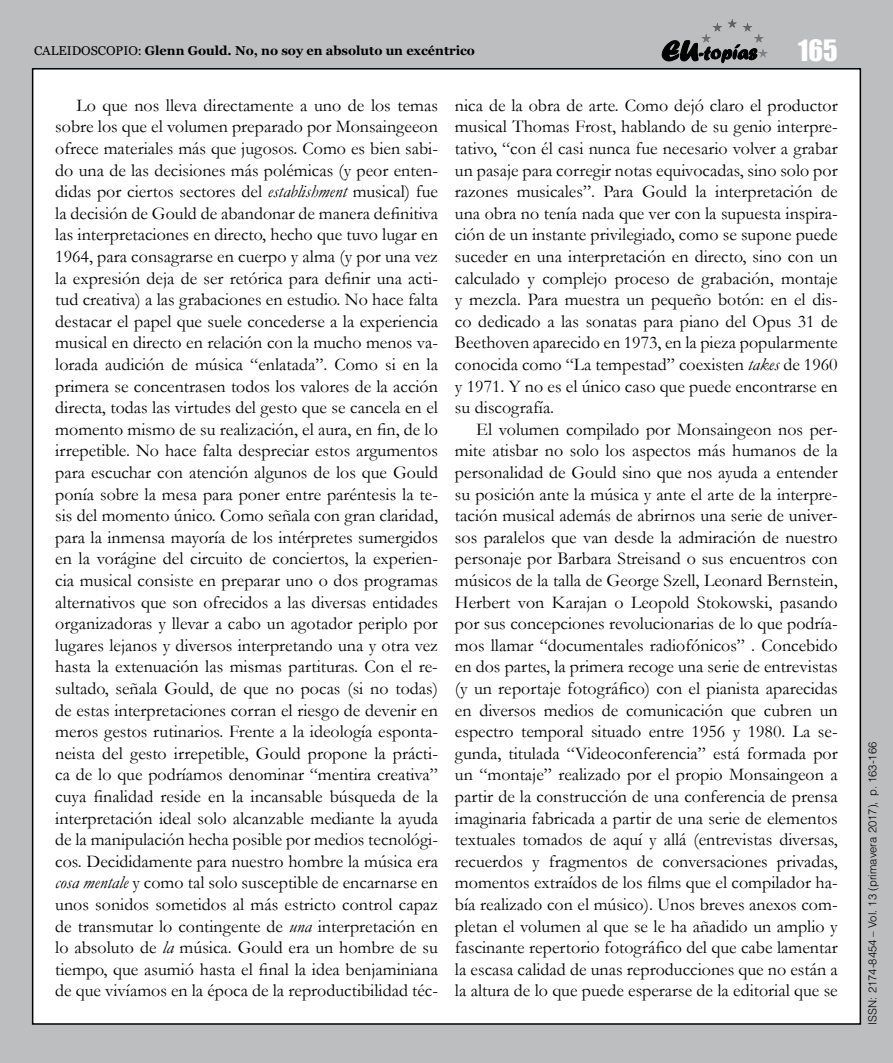
<style>
.page{position:relative;width:893px;height:1063px;background:#bcbec0}
.page>*{position:absolute;margin:0;border:0;box-sizing:border-box;transform-origin:0 0}
.t1{font:27px "Impact";color:#fff}
.Articulo_parrafo{font:18px/21.6px "Garamond";color:#000;text-align:justify}
.t2{font:700 12.75px "Georgia";color:#000}
.t3{font:300 11.25px "Helvetica";color:#000}
.s1{font-weight:400}
.s2{font-style:italic}
</style>
<div class="page">
<div style="left:33px;top:69px;width:827px;height:955px;background:#fff"></div>
<svg style="left:662px;top:40px;width:94px;height:23px"></svg>
<hr style="left:701px;top:19px;width:67px;height:1px;background:#595a5c">
<hr style="left:701px;top:20px;width:67px;height:1px;background:#5a5b5d">
<hr style="left:701px;top:21px;width:67px;height:1px;background:#5b5c5e">
<hr style="left:701px;top:22px;width:67px;height:1px;background:#5c5d60">
<hr style="left:701px;top:23px;width:67px;height:1px;background:#5d5e61">
<hr style="left:701px;top:24px;width:67px;height:1px;background:#5f6062">
<hr style="left:701px;top:25px;width:67px;height:1px;background:#606163">
<hr style="left:701px;top:26px;width:67px;height:1px;background:#616365">
<hr style="left:701px;top:27px;width:67px;height:1px;background:#626366">
<hr style="left:701px;top:28px;width:67px;height:1px;background:#646568">
<hr style="left:701px;top:29px;width:67px;height:1px;background:#656668">
<hr style="left:701px;top:30px;width:67px;height:1px;background:#656769">
<hr style="left:701px;top:31px;width:67px;height:1px;background:#67696b">
<hr style="left:701px;top:32px;width:67px;height:1px;background:#68696c">
<hr style="left:701px;top:33px;width:67px;height:1px;background:#6a6b6d">
<hr style="left:701px;top:34px;width:67px;height:1px;background:#6a6c6e">
<hr style="left:701px;top:35px;width:67px;height:1px;background:#6c6d70">
<hr style="left:701px;top:36px;width:67px;height:1px;background:#6d6e71">
<hr style="left:701px;top:37px;width:67px;height:1px;background:#6e7072">
<hr style="left:701px;top:38px;width:67px;height:1px;background:#6f7173">
<hr style="left:701px;top:39px;width:67px;height:1px;background:#717275">
<hr style="left:701px;top:40px;width:67px;height:1px;background:#717376">
<hr style="left:701px;top:41px;width:67px;height:1px;background:#727476">
<hr style="left:701px;top:42px;width:67px;height:1px;background:#747578">
<hr style="left:701px;top:43px;width:67px;height:1px;background:#757679">
<hr style="left:701px;top:44px;width:67px;height:1px;background:#76787a">
<hr style="left:701px;top:45px;width:67px;height:1px;background:#77787b">
<hr style="left:701px;top:46px;width:67px;height:1px;background:#787a7c">
<hr style="left:701px;top:47px;width:67px;height:1px;background:#797b7d">
<hr style="left:701px;top:48px;width:67px;height:1px;background:#7b7c7f">
<hr style="left:701px;top:49px;width:67px;height:1px;background:#7b7d80">
<hr style="left:701px;top:50px;width:67px;height:1px;background:#7c7e81">
<hr style="left:701px;top:51px;width:67px;height:1px;background:#7d7f82">
<hr style="left:701px;top:52px;width:67px;height:1px;background:#7e8083">
<hr style="left:701px;top:53px;width:67px;height:1px;background:#808284">
<hr style="left:701px;top:54px;width:67px;height:1px;background:#818285">
<hr style="left:701px;top:55px;width:67px;height:1px;background:#828486">
<hr style="left:701px;top:56px;width:67px;height:1px;background:#838587">
<hr style="left:701px;top:57px;width:67px;height:1px;background:#848689">
<p class="t2" style="left:34px;top:41px;width:443px"><span class="s1">CALEIDOSCOPIO:</span> Glenn Gould. No, no soy en absoluto un excéntrico</p>
<h1 class="t1" style="left:798px;top:29px;width:41px">165</h1>
<p class="Articulo_parrafo" style="left:55px;top:94px;width:384px;text-indent:21px">Lo que nos lleva directamente a uno de los temas sobre los que el volumen preparado por Monsaingeeon ofrece materiales más que jugosos. Como es bien sabi&shy;do una de las decisiones más polémicas (y peor enten&shy;didas por ciertos sectores del <span class="s2">establishment</span> musical) fue la decisión de Gould de abandonar de manera definitiva las interpretaciones en directo, hecho que tuvo lugar en 1964, para consagrarse en cuerpo y alma (y por una vez la expresión deja de ser retórica para definir una acti&shy;tud creativa) a las grabaciones en estudio. No hace falta destacar el papel que suele concederse a la experiencia musical en directo en relación con la mucho menos va&shy;lorada audición de música “enlatada”. Como si en la primera se concentrasen todos los valores de la acción directa, todas las virtudes del gesto que se cancela en el momento mismo de su realización, el aura, en fin, de lo irrepetible. No hace falta despreciar estos argumentos para escuchar con atención algunos de los que Gould ponía sobre la mesa para poner entre paréntesis la te&shy;sis del momento único. Como señala con gran claridad, para la inmensa mayoría de los intérpretes sumergidos en la vorágine del circuito de conciertos, la experien&shy;cia musical consiste en preparar uno o dos programas alternativos que son ofrecidos a las diversas entidades organizadoras y llevar a cabo un agotador periplo por lugares lejanos y diversos interpretando una y otra vez hasta la extenuación las mismas partituras. Con el re&shy;sultado, señala Gould, de que no pocas (si no todas) de estas interpretaciones corran el riesgo de devenir en meros gestos rutinarios. Frente a la ideología esponta&shy;neista del gesto irrepetible, Gould propone la prácti&shy;ca de lo que podríamos denominar “mentira creativa” cuya finalidad reside en la incansable búsqueda de la interpretación ideal solo alcanzable mediante la ayuda de la manipulación hecha posible por medios tecnológi&shy;cos. Decididamente para nuestro hombre la música era <span class="s2">cosa mentale</span> y como tal solo susceptible de encarnarse en unos sonidos sometidos al más estricto control capaz de transmutar lo contingente de <span class="s2">una</span> interpretación en lo absoluto de <span class="s2">la</span> música. Gould era un hombre de su tiempo, que asumió hasta el final la idea benjaminiana de que vivíamos en la época de la reproductibilidad téc-</p>
<p class="Articulo_parrafo" style="left:455px;top:94px;width:384px">nica de la obra de arte. Como dejó claro el productor musical Thomas Frost, hablando de su genio interpre&shy;tativo, “con él casi nunca fue necesario volver a grabar un pasaje para corregir notas equivocadas, sino solo por razones musicales”. Para Gould la interpretación de una obra no tenía nada que ver con la supuesta inspira&shy;ción de un instante privilegiado, como se supone puede suceder en una interpretación en directo, sino con un calculado y complejo proceso de grabación, montaje y mezcla. Para muestra un pequeño botón: en el dis&shy;co dedicado a las sonatas para piano del Opus 31 de Beethoven aparecido en 1973, en la pieza popularmente conocida como “La tempestad” coexisten <span class="s2">takes</span> de 1960 y 1971. Y no es el único caso que puede encontrarse en su discografía.</p>
<p class="Articulo_parrafo" style="left:455px;top:418px;width:384px;text-indent:21px">El volumen compilado por Monsaingeon nos per&shy;mite atisbar no solo los aspectos más humanos de la personalidad de Gould sino que nos ayuda a entender su posición ante la música y ante el arte de la interpre&shy;tación musical además de abrirnos una serie de univer&shy;sos paralelos que van desde la admiración de nuestro personaje por Barbara Streisand o sus encuentros con músicos de la talla de George Szell, Leonard Bernstein, Herbert von Karajan o Leopold Stokowski, pasando por sus concepciones revolucionarias de lo que podría&shy;mos llamar “documentales radiofónicos” . Concebido en dos partes, la primera recoge una serie de entrevistas (y un reportaje fotográfico) con el pianista aparecidas en diversos medios de comunicación que cubren un espectro temporal situado entre 1956 y 1980. La se&shy;gunda, titulada “Videoconferencia” está formada por un “montaje” realizado por el propio Monsaingeon a partir de la construcción de una conferencia de prensa imaginaria fabricada a partir de una serie de elementos textuales tomados de aquí y allá (entrevistas diversas, recuerdos y fragmentos de conversaciones privadas, momentos extraídos de los films que el compilador ha&shy;bía realizado con el músico). Unos breves anexos com&shy;pletan el volumen al que se le ha añadido un amplio y fascinante repertorio fotográfico del que cabe lamentar la escasa calidad de unas reproducciones que no están a la altura de lo que puede esperarse de la editorial que se</p>
<p class="t3" style="left:865px;top:796px;width:56px;rotate:-90deg">p. 163-166</p>
<p class="t3" style="left:865px;top:1025px;width:225px;rotate:-90deg">ISSN: 2174-8454 – Vol. 13 (primavera 2017),</p>
</div>
